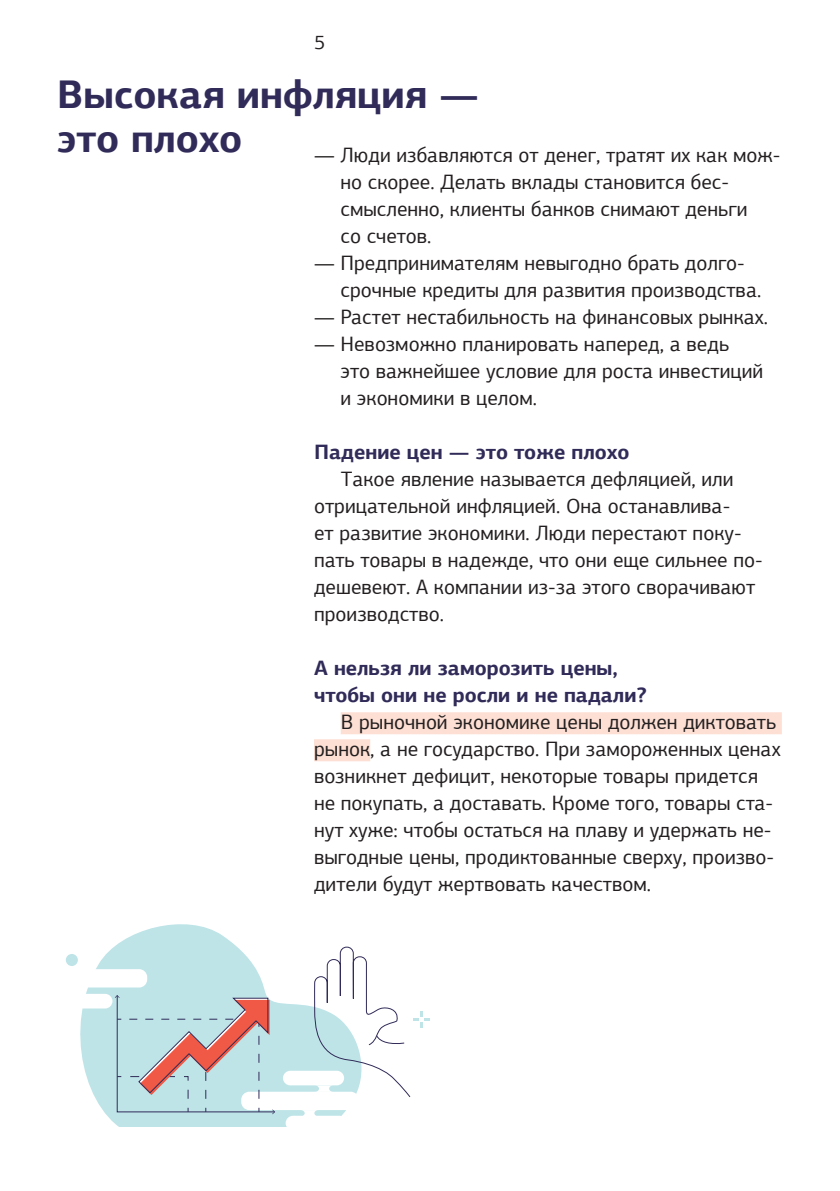
<style>
.page{position:relative;width:840px;height:1191px;background:#fff}
.page>*{position:absolute;margin:0;border:0;box-sizing:border-box;transform-origin:0 0}
.t1{font:700 40px/44px "PF Agora Sans Pro";color:#302b58}
.t2{font:20.8px/27px "PF Agora Sans Pro";color:#231f20}
.t3{font:700 20.8px/27px "PF Agora Sans Pro";color:#302b58}
.t4{font:20px "PF Agora Sans Pro";color:#231f20}
</style>
<div class="page">
<svg style="left:66px;top:924px;width:248px;height:202px;fill:#bee4e8"></svg>
<div style="left:241px;top:1091px;width:117px;height:19px;background:#fff;border-radius:8px"></div>
<div style="left:283px;top:1070px;width:61px;height:15px;background:#fff;border-radius:7px"></div>
<svg style="left:285px;top:1110px;width:61px;height:16px"></svg>
<div style="left:66px;top:954px;width:12px;height:12px;background:#bee4e8;border-radius:50%"></div>
<svg style="left:66px;top:963px;width:209px;height:151px"></svg>
<svg style="left:314px;top:946px;width:115px;height:151px"></svg>
<div style="left:340px;top:712px;width:441px;height:22px;background:#fddfd3"></div>
<div style="left:314px;top:739px;width:56px;height:22px;background:#fddfd3"></div>
<p class="t4" style="left:314px;top:30px;width:13px">5</p>
<h1 class="t1" style="left:57px;top:72px;width:423px">Высокая инфляция — это плохо</h1>
<p class="t2" style="left:340px;top:141px;width:441px;text-indent:-26px">— Люди избавляются от денег, тратят их как мож&shy;но скорее. Делать вклады становится бес&shy;смысленно, клиенты банков снимают деньги<br>со счетов.</p>
<p class="t2" style="left:340px;top:249px;width:422px;text-indent:-26px">— Предпринимателям невыгодно брать долго&shy;срочные кредиты для развития производства.</p>
<p class="t2" style="left:314px;top:303px;width:455px">— Растет нестабильность на финансовых рынках.</p>
<p class="t2" style="left:340px;top:330px;width:424px;text-indent:-26px">— Невозможно планировать наперед, а ведь это важнейшее условие для роста инвестиций и экономики в целом.</p>
<p class="t3" style="left:314px;top:438px;width:316px">Падение цен — это тоже плохо</p>
<p class="t2" style="left:314px;top:465px;width:450px;text-indent:27px">Такое явление называется дефляцией, или отрицательной инфляцией. Она останавлива-<br>ет развитие экономики. Люди перестают поку&shy;пать товары в надежде, что они еще сильнее по&shy;дешевеют. А компании из-за этого сворачивают производство.</p>
<p class="t3" style="left:314px;top:654px;width:334px">А нельзя ли заморозить цены, чтобы они не росли и не падали?</p>
<p class="t2" style="left:314px;top:708px;width:468px;text-indent:27px">В рыночной экономике цены должен диктовать рынок, а не государство. При замороженных ценах возникнет дефицит, некоторые товары придется не покупать, а доставать. Кроме того, товары ста&shy;нут хуже: чтобы остаться на плаву и удержать не&shy;выгодные цены, продиктованные сверху, произво&shy;дители будут жертвовать качеством.</p>
</div>
